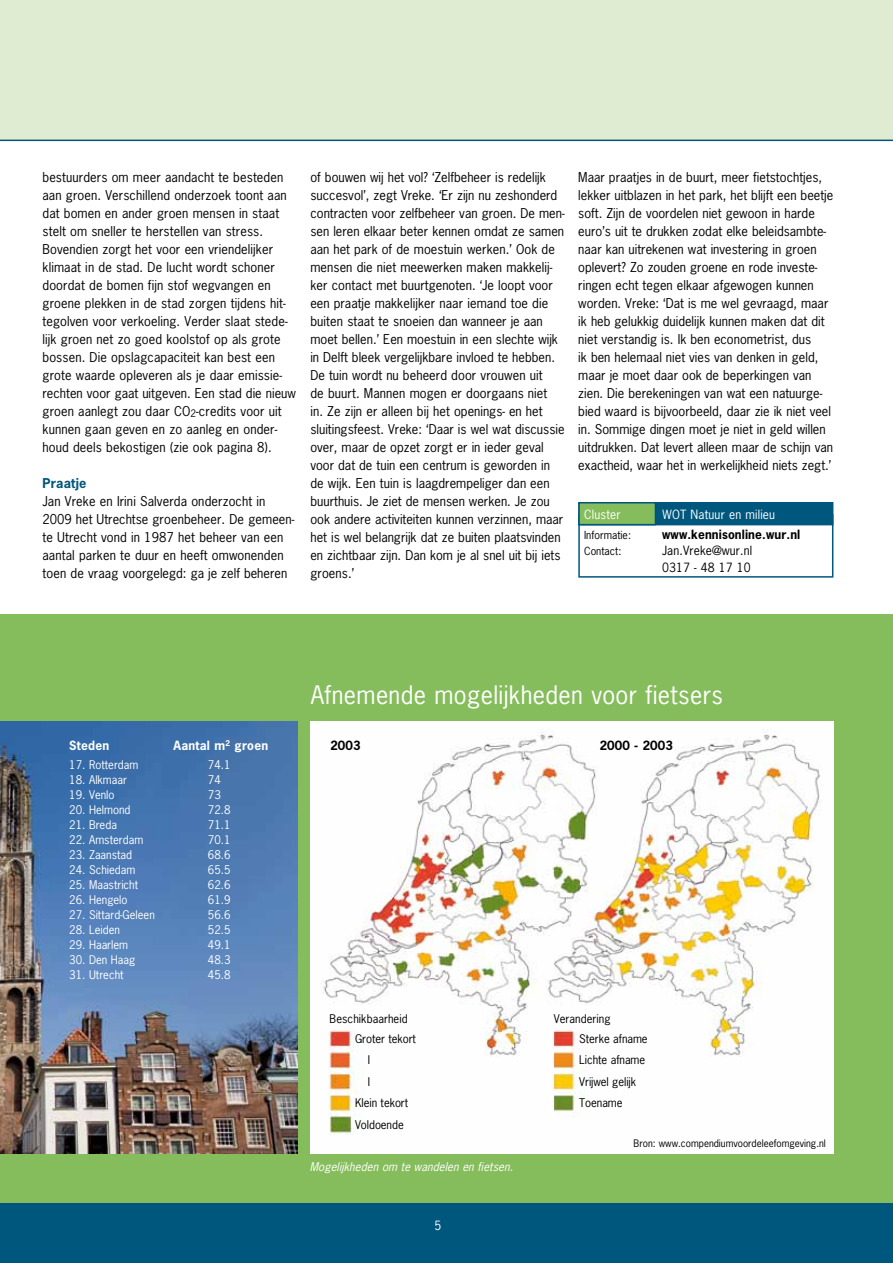
<style>
.page{position:relative;width:893px;height:1263px;background:#fff}
.page>*{position:absolute;margin:0;border:0;box-sizing:border-box;transform-origin:0 0}
.t1{font:24px "News Gothic Std";letter-spacing:.015em;color:#fff}
.t2{font:12.75px/18px "News Gothic Std";color:#000}
.t3{font:700 12.75px "News Gothic Std";letter-spacing:.015em;color:#00577e}
.t4{font:700 12px "News Gothic Std";letter-spacing:.01em;color:#000}
.t5{font:12px/16.8px "News Gothic Std";letter-spacing:.01em;color:#000}
.t6{font:12px "News Gothic Std";letter-spacing:.015em;color:#fff}
.t7{font:700 12px "News Gothic Std";letter-spacing:.02em;color:#fff}
.t8{font:11.25px "News Gothic Std";color:#fff}
.t9{font:11.25px/21.5px "News Gothic Std";letter-spacing:-.005em;color:#000}
.t10{font:italic 11.25px "News Gothic Std";color:#fff}
.t11{font:10.5px "News Gothic Std";color:#000}
.t12{font:9.75px "News Gothic Std";color:#000}
</style>
<div class="page">
<div style="left:0;top:614px;width:893px;height:603px;background:#86bd5c"></div>
<div style="left:0;top:0;width:893px;height:140px;background:#dfecd2"></div>
<div style="left:0;top:1203px;width:893px;height:60px;background:#00577e"></div>
<hr style="left:0;top:140px;width:893px;height:1px;background:#00577e">
<div style="left:578px;top:514px;width:255px;height:64px;background:#fff;border:2px solid #00577e"></div>
<div style="left:578px;top:502px;width:255px;height:23px;background:#00577e"></div>
<div style="left:578px;top:502px;width:78px;height:23px;background:#86bd5c;border:2px solid #00577e"></div>
<img style="left:312px;top:722px;width:521px;height:432px">
<img style="left:0;top:722px;width:298px;height:432px">
<p class="t2" style="left:43px;top:168px;width:255px">bestuurders om meer aandacht te besteden aan groen. Verschillend onderzoek toont aan dat bomen en ander groen mensen in staat stelt om sneller te herstellen van stress.<br>Bovendien zorgt het voor een vriendelijker klimaat in de stad. De lucht wordt schoner doordat de bomen fijn stof wegvangen en groene plekken in de stad zorgen tijdens hit&shy;tegolven voor verkoeling. Verder slaat stede&shy;lijk groen net zo goed koolstof op als grote bossen. Die opslagcapaciteit kan best een grote waarde opleveren als je daar emissie&shy;rechten voor gaat uitgeven. Een stad die nieuw groen aanlegt zou daar CO<sub>2</sub>-credits voor uit kunnen gaan geven en zo aanleg en onder&shy;houd deels bekostigen (zie ook pagina 8).</p>
<p class="t3" style="left:43px;top:474px;width:45px">Praatje</p>
<p class="t2" style="left:43px;top:492px;width:254px">Jan Vreke en Irini Salverda onderzocht in 2009 het Utrechtse groenbeheer. De gemeen&shy;te Utrecht vond in 1987 het beheer van een aantal parken te duur en heeft omwonenden toen de vraag voorgelegd: ga je zelf beheren</p>
<p class="t2" style="left:310px;top:168px;width:256px">of bouwen wij het vol? ‘Zelfbeheer is redelijk succesvol’, zegt Vreke. ‘Er zijn nu zeshonderd contracten voor zelfbeheer van groen. De men&shy;sen leren elkaar beter kennen omdat ze samen aan het park of de moestuin werken.’ Ook de mensen die niet meewerken maken makkelij&shy;ker contact met buurtgenoten. ‘Je loopt voor een praatje makkelijker naar iemand toe die buiten staat te snoeien dan wanneer je aan moet bellen.’ Een moestuin in een slechte wijk in Delft bleek vergelijkbare invloed te hebben.<br>De tuin wordt nu beheerd door vrouwen uit<br>de buurt. Mannen mogen er doorgaans niet<br>in. Ze zijn er alleen bij het openings- en het sluitingsfeest. Vreke: ‘Daar is wel wat discussie over, maar de opzet zorgt er in ieder geval voor dat de tuin een centrum is geworden in de wijk. Een tuin is laagdrempeliger dan een buurthuis. Je ziet de mensen werken. Je zou ook andere activiteiten kunnen verzinnen, maar het is wel belangrijk dat ze buiten plaatsvinden en zichtbaar zijn. Dan kom je al snel uit bij iets groens.’</p>
<p class="t2" style="left:578px;top:168px;width:257px">Maar praatjes in de buurt, meer fietstochtjes, lekker uitblazen in het park, het blijft een beetje soft. Zijn de voordelen niet gewoon in harde euro’s uit te drukken zodat elke beleidsambte&shy;naar kan uitrekenen wat investering in groen oplevert? Zo zouden groene en rode investe&shy;ringen echt tegen elkaar afgewogen kunnen worden. Vreke: ‘Dat is me wel gevraagd, maar ik heb gelukkig duidelijk kunnen maken dat dit niet verstandig is. Ik ben econometrist, dus<br>ik ben helemaal niet vies van denken in geld, maar je moet daar ook de beperkingen van zien. Die berekeningen van wat een natuurge&shy;bied waard is bijvoorbeeld, daar zie ik niet veel in. Sommige dingen moet je niet in geld willen uitdrukken. Dat levert alleen maar de schijn van exactheid, waar het in werkelijkheid niets zegt.’</p>
<p class="t6" style="left:584px;top:507px;width:38px">Cluster</p>
<p class="t6" style="left:663px;top:507px;width:114px">WOT Natuur en milieu</p>
<p class="t11" style="left:584px;top:528px;width:48px">Informatie:</p>
<p class="t4" style="left:662px;top:526px;width:140px">www.kennisonline.wur.nl</p>
<p class="t11" style="left:584px;top:545px;width:39px">Contact:</p>
<p class="t5" style="left:662px;top:542px;width:92px">Jan.Vreke@wur.nl<br>0317 - 48 17 10</p>
<p class="t7" style="left:69px;top:737px;width:42px">Steden</p>
<p class="t7" style="left:173px;top:737px;width:96px">Aantal m<sup>2</sup> groen</p>
<p class="t8" style="left:69px;top:758px;width:71px">17. Rotterdam</p>
<p class="t8" style="left:208px;top:758px;width:24px">74.1</p>
<p class="t8" style="left:69px;top:773px;width:59px">18. Alkmaar</p>
<p class="t8" style="left:208px;top:773px;width:14px">74</p>
<p class="t8" style="left:69px;top:788px;width:47px">19. Venlo</p>
<p class="t8" style="left:208px;top:788px;width:14px">73</p>
<p class="t8" style="left:69px;top:803px;width:63px">20. Helmond</p>
<p class="t8" style="left:208px;top:803px;width:24px">72.8</p>
<p class="t8" style="left:69px;top:818px;width:49px">21. Breda</p>
<p class="t8" style="left:208px;top:818px;width:24px">71.1</p>
<p class="t8" style="left:69px;top:833px;width:75px">22. Amsterdam</p>
<p class="t8" style="left:208px;top:833px;width:24px">70.1</p>
<p class="t8" style="left:69px;top:848px;width:64px">23. Zaanstad</p>
<p class="t8" style="left:208px;top:848px;width:24px">68.6</p>
<p class="t8" style="left:69px;top:863px;width:68px">24. Schiedam</p>
<p class="t8" style="left:208px;top:863px;width:24px">65.5</p>
<p class="t8" style="left:69px;top:878px;width:70px">25. Maastricht</p>
<p class="t8" style="left:208px;top:878px;width:24px">62.6</p>
<p class="t8" style="left:69px;top:893px;width:60px">26. Hengelo</p>
<p class="t8" style="left:208px;top:893px;width:24px">61.9</p>
<p class="t8" style="left:69px;top:908px;width:87px">27. Sittard-Geleen</p>
<p class="t8" style="left:208px;top:908px;width:24px">56.6</p>
<p class="t8" style="left:69px;top:923px;width:52px">28. Leiden</p>
<p class="t8" style="left:208px;top:923px;width:24px">52.5</p>
<p class="t8" style="left:69px;top:938px;width:60px">29. Haarlem</p>
<p class="t8" style="left:208px;top:938px;width:24px">49.1</p>
<p class="t8" style="left:69px;top:953px;width:68px">30. Den Haag</p>
<p class="t8" style="left:208px;top:953px;width:24px">48.3</p>
<p class="t8" style="left:69px;top:968px;width:56px">31. Utrecht</p>
<p class="t8" style="left:208px;top:968px;width:24px">45.8</p>
<h1 class="t1" style="left:311px;top:679px;width:414px">Afnemende mogelijkheden voor fietsers</h1>
<p class="t4" style="left:330px;top:737px;width:32px">2003</p>
<p class="t4" style="left:600px;top:737px;width:75px">2000 - 2003</p>
<p class="t9" style="left:330px;top:1008px;width:80px">Beschikbaarheid</p>
<p class="t9" style="left:554px;top:1008px;width:58px">Verandering</p>
<p class="t9" style="left:355px;top:1028px;width:62px">Groter tekort</p>
<p class="t9" style="left:368px;top:1049px;width:4px">I</p>
<p class="t9" style="left:368px;top:1071px;width:4px">I</p>
<p class="t9" style="left:355px;top:1092px;width:55px">Klein tekort</p>
<p class="t9" style="left:355px;top:1113px;width:50px">Voldoende</p>
<p class="t9" style="left:579px;top:1028px;width:70px">Sterke afname<br>Lichte afname<br>Vrijwel gelijk<br>Toename</p>
<p class="t10" style="left:310px;top:1160px;width:208px">Mogelijkheden om te wandelen en fietsen.</p>
<p class="t6" style="left:434px;top:1217px;width:8px">5</p>
<p class="t12" style="left:634px;top:1137px;width:194px">Bron: www.compendiumvoordeleefomgeving.nl</p>
</div>
